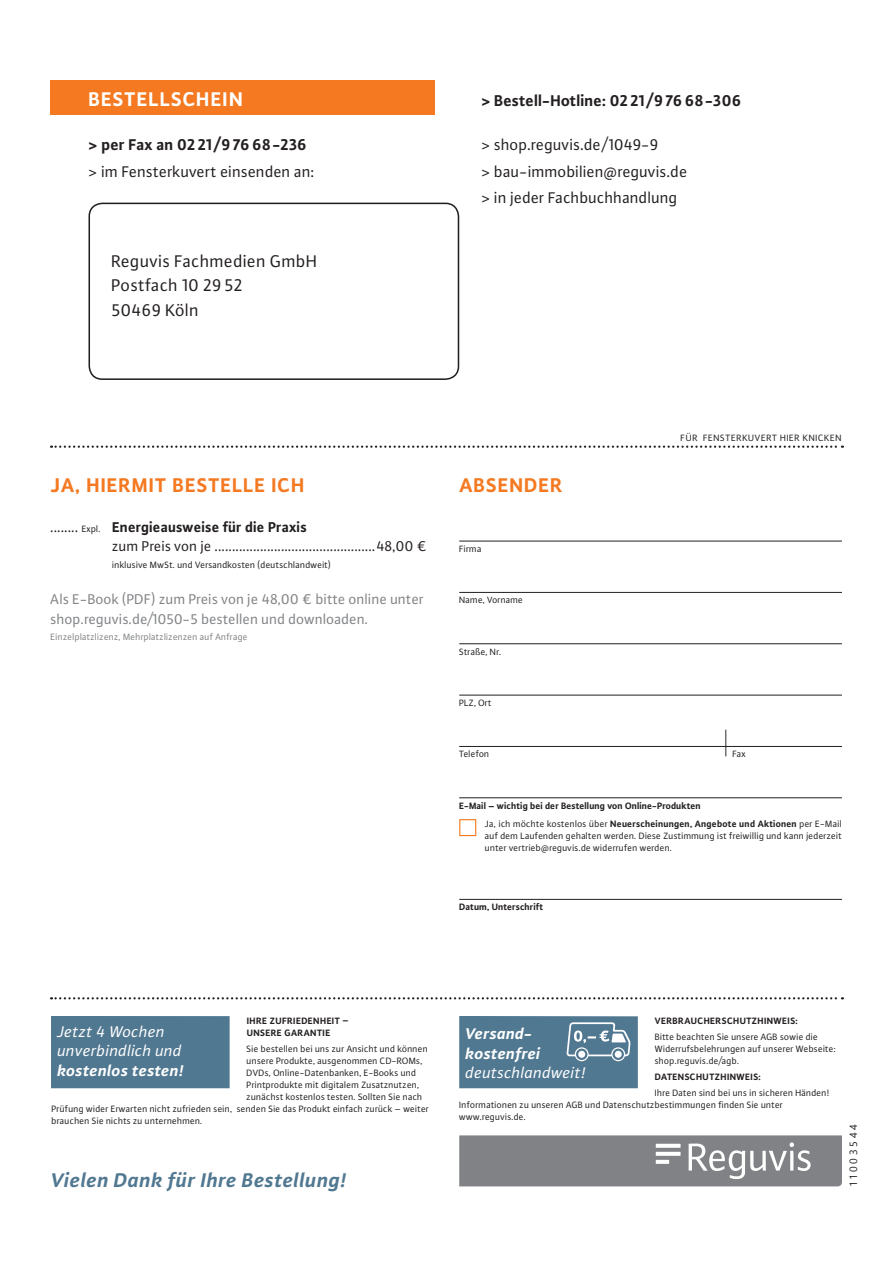
<style>
.page{position:relative;width:893px;height:1263px;background:#fff}
.page>*{position:absolute;margin:0;border:0;box-sizing:border-box;transform-origin:0 0}
.t1{font:32.4px "Plus Sans Pro";color:#231f20;scale:.42 1}
.t2{font:700 21px "Plus Sans Pro";letter-spacing:.04em;color:#f47921}
.t3{font:italic 700 21px "Plus Sans Pro";letter-spacing:.015em;color:#517891}
.t4{font:700 21px "Plus Sans Pro";letter-spacing:.045em;color:#fff}
.t5{font:18px/24.6px "Plus Sans Pro";letter-spacing:.01em;color:#231f20}
.t6{font:16.5px/26.2px "Plus Sans Pro";color:#231f20}
.t7{font:700 16.5px "Plus Sans Pro";color:#231f20}
.t8{font:italic 16.5px/19.8px "Plus Sans Pro";letter-spacing:.01em;color:#fff}
.t9{font:italic 700 16.5px/19.8px "Plus Sans Pro";letter-spacing:.01em;color:#fff}
.t10{font:15px/19.5px "Plus Sans Pro";color:#808285}
.t11{font:15px "Plus Sans Pro";color:#231f20}
.t12{font:700 15px "Plus Sans Pro";color:#231f20}
.t13{font:10.5px "Segoe UI";color:#231f20}
.t14{font:9.75px/12px "Plus Sans Pro";letter-spacing:.005em;color:#231f20}
.t15{font:700 9.75px/12px "Plus Sans Pro";letter-spacing:.03em;color:#231f20}
.t16{font:700 9.75px "Plus Sans Pro";color:#231f20}
.t17{font:9.75px "Plus Sans Pro";letter-spacing:.005em;color:#808285}
.t18{font:9.75px "Plus Sans Pro";letter-spacing:.04em;color:#231f20}
.s1{font-size:9.75px}
.s2{font-weight:700}
</style>
<div class="page">
<svg style="left:51px;top:445px;width:792px;height:3px"></svg>
<svg style="left:51px;top:997px;width:792px;height:2px"></svg>
<div style="left:88px;top:203px;width:371px;height:177px;border:2px solid #231f20;border-radius:13px"></div>
<div style="left:51px;top:1016px;width:179px;height:72px;background:#517891"></div>
<div style="left:459px;top:1016px;width:179px;height:72px;background:#517891"></div>
<hr style="left:459px;top:541px;width:383px;height:1px;background:#231f20">
<hr style="left:459px;top:592px;width:383px;height:1px;background:#231f20">
<hr style="left:459px;top:643px;width:383px;height:1px;background:#231f20">
<hr style="left:459px;top:695px;width:383px;height:1px;background:#231f20">
<hr style="left:459px;top:746px;width:383px;height:1px;background:#231f20">
<hr style="left:459px;top:797px;width:383px;height:1px;background:#231f20">
<hr style="left:459px;top:899px;width:383px;height:1px;background:#231f20">
<div style="left:459px;top:819px;width:17px;height:17px;background:#fff;border:1px solid #f47921"></div>
<svg style="left:611px;top:1047px;width:14px;height:14px"></svg>
<svg style="left:575px;top:1047px;width:14px;height:14px"></svg>
<div style="left:612px;top:1048px;width:12px;height:12px;border:2px solid #517891;border-radius:50%"></div>
<div style="left:576px;top:1048px;width:11px;height:12px;border:2px solid #517891;border-radius:50%"></div>
<svg style="left:566px;top:1022px;width:65px;height:35px"></svg>
<div style="left:51px;top:81px;width:384px;height:34px;background:#f47921"></div>
<svg style="left:459px;top:1135px;width:383px;height:51px;background:#898b8e"></svg>
<h2 class="t4" style="left:88px;top:83px;width:156px">BESTELLSCHEIN</h2>
<h3 class="t7" style="left:88px;top:132px;width:220px">&gt; per Fax an 0221/ 97668-236</h3>
<h3 class="t6" style="left:88px;top:157px;width:228px">&gt; im Fensterkuvert einsenden an:</h3>
<h3 class="t5" style="left:111px;top:248px;width:207px">Reguvis Fachmedien GmbH<br>Postfach 10 29 52<br>50469 Köln</h3>
<h3 class="t7" style="left:481px;top:88px;width:262px">&gt; Bestell-Hotline: 0221/ 97668-306</h3>
<h3 class="t6" style="left:481px;top:131px;width:208px">&gt; shop.reguvis.de/<br>&gt; bau-immobilien@reguvis.de &gt; in jeder Fachbuchhandlung</h3>
<h3 class="t6" style="left:480px;top:131px;width:180px">ISBN 978-3-8462-1049-9</h3>
<h2 class="t2" style="left:51px;top:469px;width:255px">Ja, hiermit bestelle ich</h2>
<h3 class="t11" style="left:51px;top:517px;width:52px">........ <span class="s1">Expl.</span></h3>
<h3 class="t11" style="left:112px;top:536px;width:317px">zum Preis von je ..............................................48,00 €</h3>
<p class="t14" style="left:112px;top:558px;width:220px">inklusive MwSt. und Versandkosten (deutschlandweit)</p>
<h3 class="t10" style="left:51px;top:589px;width:375px">Als E-Book (PDF) zum Preis von je 48,00 € bitte online unter shop.reguvis.de/1050-5 bestellen und downloaden.</h3>
<p class="t17" style="left:51px;top:630px;width:199px">Einzelplatzlizenz, Mehrplatzlizenzen auf Anfrage</p>
<h3 class="t12" style="left:112px;top:515px;width:196px">Energieausweise für die Praxis</h3>
<h2 class="t2" style="left:459px;top:469px;width:105px">ABSENDER</h2>
<p class="t14" style="left:459px;top:542px;width:24px">Firma</p>
<p class="t14" style="left:459px;top:594px;width:65px">Name, Vorname</p>
<p class="t14" style="left:459px;top:645px;width:44px">Straße, Nr.</p>
<p class="t14" style="left:459px;top:696px;width:34px">PLZ, Ort</p>
<p class="t14" style="left:459px;top:748px;width:32px">Telefon</p>
<p class="t18" style="left:681px;top:431px;width:163px">FÜR FENSTERKUVERT HIER KNICKEN</p>
<h1 class="t1" style="left:725px;top:722px;width:8px">|</h1>
<p class="t14" style="left:732px;top:748px;width:15px">Fax</p>
<p class="t16" style="left:459px;top:798px;width:243px">E-Mail – wichtig bei der Bestellung von Online-Produkten</p>
<p class="t14" style="left:485px;top:817px;width:358px;text-align:justify">Ja, ich möchte kostenlos über <span class="s2">Neuerscheinungen, Angebote und Aktionen</span> per E-Mail auf dem Laufenden gehalten werden. Diese Zustimmung ist freiwillig und kann jederzeit unter vertrieb@reguvis.de widerrufen werden.</p>
<p class="t16" style="left:459px;top:900px;width:86px">Datum, Unterschrift</p>
<p class="t15" style="left:247px;top:1013px;width:104px">IHRE ZUFRIEDENHEIT –<br>UNSERE GARANTIE</p>
<p class="t14" style="left:247px;top:1042px;width:183px">Sie bestellen bei uns zur Ansicht und können</p>
<p class="t14" style="left:247px;top:1054px;width:178px">unsere Produkte, ausgenommen CD-ROMs,</p>
<p class="t14" style="left:247px;top:1066px;width:171px">DVDs, Online-Datenbanken, E-Books und</p>
<p class="t14" style="left:247px;top:1078px;width:174px">Printprodukte mit digitalem Zusatznutzen,</p>
<p class="t14" style="left:247px;top:1090px;width:177px">zunächst kostenlos testen. Sollten Sie nach</p>
<p class="t14" style="left:52px;top:1102px;width:379px">Prüfung wider Erwarten nicht zufrieden sein, senden Sie das Produkt einfach zurück – weiter</p>
<p class="t14" style="left:52px;top:1114px;width:152px">brauchen Sie nichts zu unternehmen.</p>
<h3 class="t8" style="left:57px;top:1021px;width:126px">Jetzt 4 Wochen unverbindlich und</h3>
<h3 class="t9" style="left:57px;top:1060px;width:128px">kostenlos testen!</h3>
<h2 class="t3" style="left:51px;top:1164px;width:297px">Vielen Dank für Ihre Bestellung!</h2>
<p class="t15" style="left:655px;top:1013px;width:145px">VERBRAUCHERSCHUTZHINWEIS:</p>
<p class="t14" style="left:655px;top:1030px;width:183px">Bitte beachten Sie unsere AGB sowie die<br>Widerrufsbelehrungen auf unserer Webseite: shop.reguvis.de/agb.</p>
<p class="t15" style="left:655px;top:1070px;width:108px">DATENSCHUTZHINWEIS:</p>
<p class="t14" style="left:459px;top:1087px;width:372px;text-indent:196px">Ihre Daten sind bei uns in sicheren Händen!<br>Informationen zu unseren AGB und Datenschutzbestimmungen finden Sie unter www.reguvis.de.</p>
<h3 class="t9" style="left:466px;top:1022px;width:76px">Versand&shy;kostenfrei</h3>
<h3 class="t8" style="left:466px;top:1062px;width:122px">deutschlandweit!</h3>
<p class="t13" style="left:844px;top:1186px;width:64px;rotate:-90deg">1 1 0 0 3 5 4 4</p>
</div>
